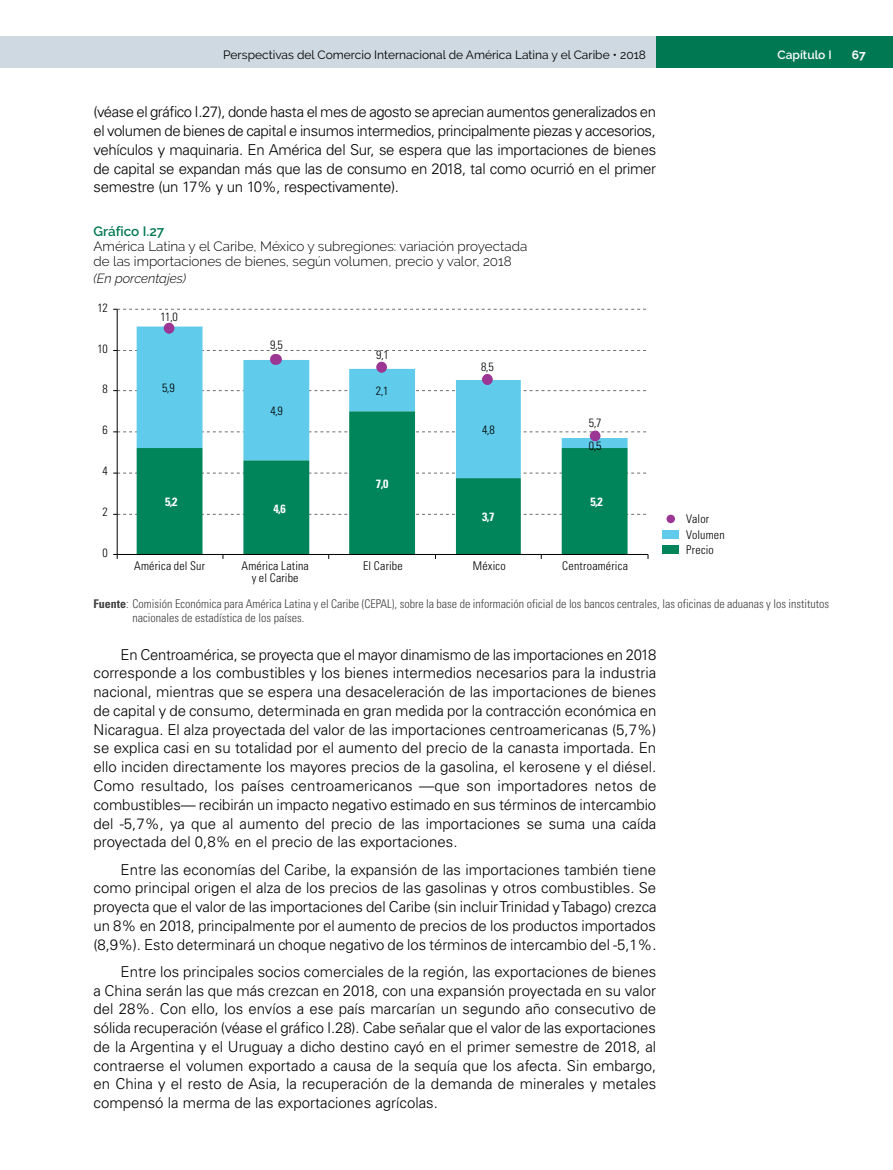
<style>
.page{position:relative;width:893px;height:1170px;background:#fff}
.page>*{position:absolute;margin:0;border:0;box-sizing:border-box;transform-origin:0 0}
.t1{font:300 15px/18.8px "Univers LT Std";letter-spacing:-.005em;color:#000;text-align:justify}
.t2{font:300 13.5px/15px "Raleway";color:#000}
.t3{font:600 13.5px "Raleway";color:#007852}
.t4{font:italic 300 13.2px "Raleway";color:#000}
.t5{font:300 condensed 12px/14.2px "Univers LT Std";color:#414042}
.t6{font:300 condensed 12px/15px "Univers LT Std";letter-spacing:.015em;color:#000}
.t7{font:12px "Raleway";color:#000}
.t8{font:700 condensed 12px "Univers LT Std";color:#fff}
.t9{font:600 12px "Raleway";color:#fff}
.t10{font:700 12px "Raleway";color:#fff}
.s1{font-weight:700}
</style>
<div class="page">
<div style="left:0;top:36px;width:656px;height:32px;background:#ced9e1"></div>
<div style="left:656px;top:36px;width:237px;height:32px;background:#007852"></div>
<svg style="left:137px;top:478px;width:491px;height:76px;fill:#00845a"></svg>
<svg style="left:137px;top:326px;width:491px;height:152px"></svg>
<hr style="left:117px;top:309px;width:1px;height:245px;background:#000">
<svg style="left:113px;top:309px;width:534px;height:1px"></svg>
<svg style="left:113px;top:350px;width:534px;height:1px"></svg>
<svg style="left:113px;top:390px;width:534px;height:1px"></svg>
<svg style="left:113px;top:431px;width:534px;height:1px"></svg>
<svg style="left:113px;top:472px;width:534px;height:2px"></svg>
<svg style="left:113px;top:514px;width:534px;height:1px"></svg>
<hr style="left:117px;top:554px;width:531px;height:1px;background:#000">
<svg style="left:113px;top:554px;width:5px;height:5px"></svg>
<div style="left:164px;top:323px;width:10px;height:10px;background:#9b3694;border-radius:50%"></div>
<div style="left:270px;top:354px;width:10px;height:11px;background:#9b3694;border-radius:50%"></div>
<div style="left:271px;top:354px;width:11px;height:11px;background:#9b3694;border-radius:50%"></div>
<div style="left:376px;top:362px;width:11px;height:10px;background:#9b3694;border-radius:50%"></div>
<div style="left:482px;top:374px;width:11px;height:11px;background:#9b3694;border-radius:50%"></div>
<div style="left:590px;top:430px;width:10px;height:11px;background:#9b3694;border-radius:50%"></div>
<div style="left:662px;top:530px;width:17px;height:9px;background:#60cbea"></div>
<div style="left:662px;top:545px;width:17px;height:9px;background:#00845a"></div>
<div style="left:666px;top:514px;width:9px;height:9px;background:#9b3694;border-radius:50%"></div>
<p class="t7" style="left:223px;top:47px;width:424px">Perspectivas del Comercio Internacional de América Latina y el Caribe • 2018</p>
<p class="t9" style="left:777px;top:47px;width:56px">Capítulo I</p>
<p class="t10" style="left:852px;top:47px;width:16px">67</p>
<p class="t1" style="left:94px;top:102px;width:564px">(véase el gráfico I.27), donde hasta el mes de agosto se aprecian aumentos generalizados en el volumen de bienes de capital e insumos intermedios, principalmente piezas y accesorios, vehículos y maquinaria. En América del Sur, se espera que las importaciones de bienes de capital se expandan más que las de consumo en 2018, tal como ocurrió en el primer semestre (un 17% y un 10%, respectivamente).</p>
<p class="t3" style="left:94px;top:223px;width:72px">Gráfico I.27</p>
<p class="t2" style="left:94px;top:239px;width:435px">América Latina y el Caribe, México y subregiones: variación proyectada de las importaciones de bienes, según volumen, precio y valor, 2018</p>
<p class="t4" style="left:94px;top:270px;width:94px">(En porcentajes)</p>
<p class="t6" style="left:98px;top:300px;width:12px">12</p>
<p class="t6" style="left:98px;top:341px;width:12px">10</p>
<p class="t6" style="left:103px;top:381px;width:7px">8</p>
<p class="t6" style="left:103px;top:422px;width:7px">6</p>
<p class="t6" style="left:103px;top:463px;width:7px">4</p>
<p class="t6" style="left:103px;top:504px;width:7px">2</p>
<p class="t6" style="left:103px;top:545px;width:7px">0</p>
<p class="t6" style="left:160px;top:309px;width:19px">11,0</p>
<p class="t6" style="left:162px;top:380px;width:14px">5,9</p>
<p class="t8" style="left:165px;top:495px;width:14px">5,2</p>
<p class="t6" style="left:270px;top:337px;width:14px">9,5</p>
<p class="t6" style="left:270px;top:403px;width:14px">4,9</p>
<p class="t8" style="left:273px;top:501px;width:14px">4,6</p>
<p class="t6" style="left:376px;top:347px;width:14px">9,1</p>
<p class="t6" style="left:376px;top:383px;width:14px">2,1</p>
<p class="t8" style="left:376px;top:476px;width:14px">7,0</p>
<p class="t6" style="left:134px;top:558px;width:72px">América del Sur</p>
<p class="t6" style="left:241px;top:558px;width:69px">América Latina</p>
<p class="t6" style="left:363px;top:558px;width:41px">El Caribe</p>
<p class="t6" style="left:252px;top:570px;width:48px">y el Caribe</p>
<p class="t6" style="left:481px;top:359px;width:14px">8,5</p>
<p class="t6" style="left:482px;top:422px;width:14px">4,8</p>
<p class="t8" style="left:482px;top:510px;width:14px">3,7</p>
<p class="t6" style="left:589px;top:415px;width:14px">5,7</p>
<p class="t6" style="left:589px;top:438px;width:14px">0,5</p>
<p class="t8" style="left:590px;top:495px;width:14px">5,2</p>
<p class="t6" style="left:473px;top:558px;width:34px">México</p>
<p class="t6" style="left:562px;top:558px;width:67px">Centroamérica</p>
<p class="t6" style="left:686px;top:511px;width:24px">Valor</p>
<p class="t6" style="left:686px;top:527px;width:40px">Volumen<br>Precio</p>
<p class="t5" style="left:133px;top:596px;width:698px;text-indent:-39px"><span class="s1">Fuente</span>: Comisión Económica para América Latina y el Caribe (CEPAL), sobre la base de información oficial de los bancos centrales, las oficinas de aduanas y los institutos nacionales de estadística de los países.</p>
<p class="t1" style="left:94px;top:645px;width:564px;text-indent:27px">En Centroamérica, se proyecta que el mayor dinamismo de las importaciones en 2018 corresponde a los combustibles y los bienes intermedios necesarios para la industria nacional, mientras que se espera una desaceleración de las importaciones de bienes de capital y de consumo, determinada en gran medida por la contracción económica en Nicaragua. El alza proyectada del valor de las importaciones centroamericanas (5,7%) se explica casi en su totalidad por el aumento del precio de la canasta importada. En ello inciden directamente los mayores precios de la gasolina, el kerosene y el diésel.<br>Como resultado, los países centroamericanos —que son importadores netos de combustibles— recibirán un impacto negativo estimado en sus términos de intercambio del -5,7%, ya que al aumento del precio de las importaciones se suma una caída proyectada del 0,8% en el precio de las exportaciones.</p>
<p class="t1" style="left:94px;top:859px;width:565px;text-indent:27px">Entre las economías del Caribe, la expansión de las importaciones también tiene como principal origen el alza de los precios de las gasolinas y otros combustibles. Se proyecta que el valor de las importaciones del Caribe (sin incluir Trinidad y Tabago) crezca un 8% en 2018, principalmente por el aumento de precios de los productos importados (8,9%). Esto determinará un choque negativo de los términos de intercambio del -5,1%.</p>
<p class="t1" style="left:94px;top:962px;width:564px;text-indent:27px">Entre los principales socios comerciales de la región, las exportaciones de bienes a China serán las que más crezcan en 2018, con una expansión proyectada en su valor del 28%. Con ello, los envíos a ese país marcarían un segundo año consecutivo de sólida recuperación (véase el gráfico I.28). Cabe señalar que el valor de las exportaciones de la Argentina y el Uruguay a dicho destino cayó en el primer semestre de 2018, al contraerse el volumen exportado a causa de la sequía que los afecta. Sin embargo, en China y el resto de Asia, la recuperación de la demanda de minerales y metales compensó la merma de las exportaciones agrícolas.</p>
</div>
